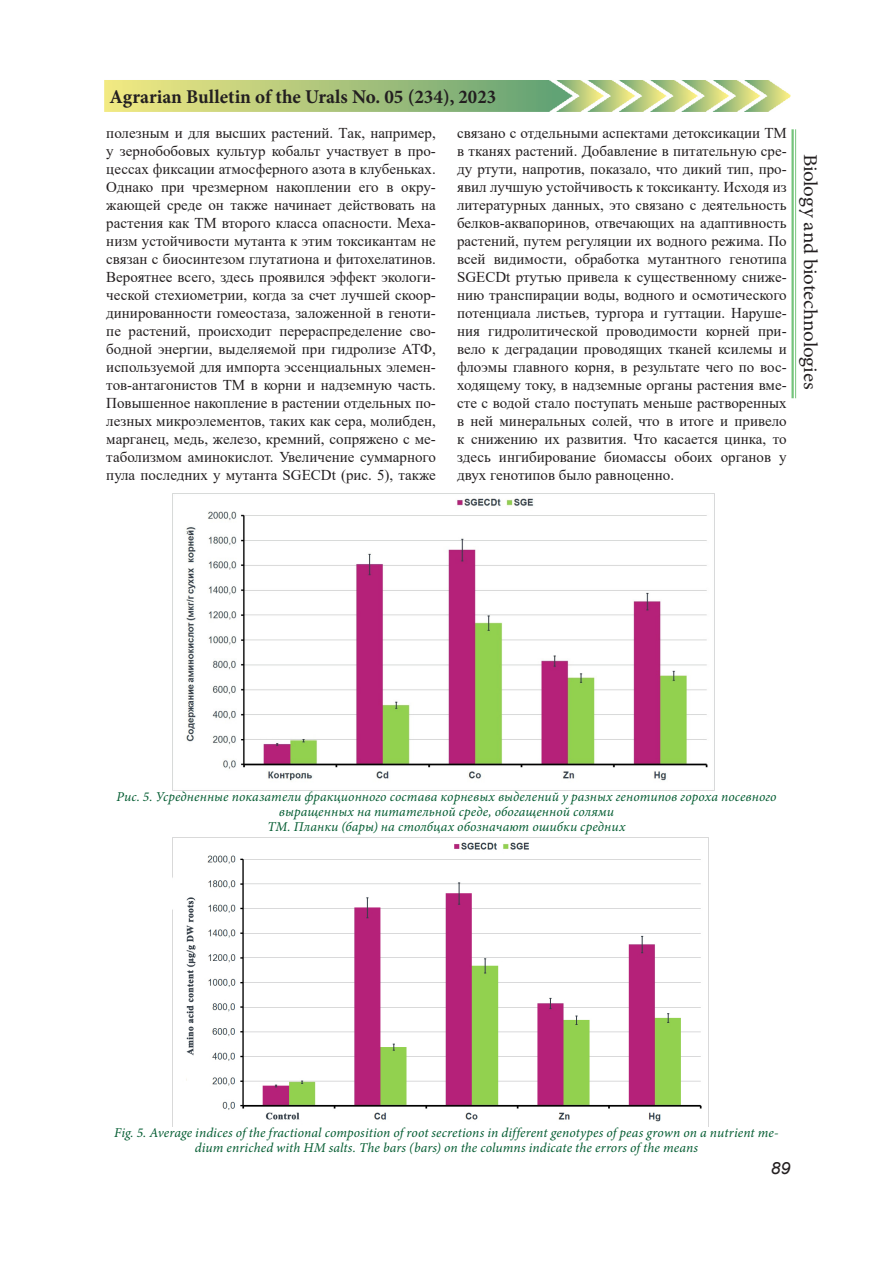
<style>
.page{position:relative;width:893px;height:1263px;background:#fff}
.page>*{position:absolute;margin:0;border:0;box-sizing:border-box;transform-origin:0 0}
.t1{font:700 19.5px "Minion Pro";color:#231f20}
.t2{font:19.5px "Minion Pro";letter-spacing:-.01em;color:#231f20;scale:1.08 1}
.t3{font:italic 16.8px "Arial";color:#231f20;scale:1.08 1}
.t4{font:15px/18px "Times New Roman";color:#231f20;text-align:justify}
.t5{font:italic 13.5px/15px "Minion Pro";letter-spacing:.01em;color:#025b30;text-align:center}
</style>
<div class="page">
<hr style="left:791px;top:129px;width:3px;height:269px;background:#40ae49">
<hr style="left:795px;top:129px;width:1px;height:269px;background:#40ae49">
<img style="left:104px;top:80px;width:686px;height:32px">
<img style="left:172px;top:493px;width:542px;height:298px">
<img style="left:172px;top:838px;width:530px;height:289px">
<h1 class="t1" style="left:110px;top:83px;width:388px">Agrarian Bulletin of the Urals No. 05 (234), 2023</h1>
<p class="t4" style="left:106px;top:123px;width:331px">полезным и для высших растений. Так, например, у зернобобовых культур кобальт участвует в про&shy;цессах фиксации атмосферного азота в клубеньках.<br>Однако при чрезмерном накоплении его в окру&shy;жающей среде он также начинает действовать на растения как ТМ второго класса опасности. Меха&shy;низм устойчивости мутанта к этим токсикантам не связан с биосинтезом глутатиона и фитохелатинов.<br>Вероятнее всего, здесь проявился эффект экологи&shy;ческой стехиометрии, когда за счет лучшей скоор&shy;динированности гомеостаза, заложенной в геноти&shy;пе растений, происходит перераспределение сво&shy;бодной энергии, выделяемой при гидролизе АТФ, используемой для импорта эссенциальных элемен&shy;тов-антагонистов ТМ в корни и надземную часть.<br>Повышенное накопление в растении отдельных по&shy;лезных микроэлементов, таких как сера, молибден, марганец, медь, железо, кремний, сопряжено с ме&shy;таболизмом аминокислот. Увеличение суммарного пула последних у мутанта SGECDt (рис. 5), также</p>
<p class="t4" style="left:457px;top:123px;width:331px">связано с отдельными аспектами детоксикации ТМ в тканях растений. Добавление в питательную сре&shy;ду ртути, напротив, показало, что дикий тип, про&shy;явил лучшую устойчивость к токсиканту. Исходя из литературных данных, это связано с деятельность белков-аквапоринов, отвечающих на адаптивность растений, путем регуляции их водного режима. По всей видимости, обработка мутантного генотипа SGECDt ртутью привела к существенному сниже&shy;нию транспирации воды, водного и осмотического потенциала листьев, тургора и гуттации. Наруше&shy;ния гидролитической проводимости корней при&shy;вело к деградации проводящих тканей ксилемы и флоэмы главного корня, в результате чего по вос&shy;ходящему току, в надземные органы растения вме&shy;сте с водой стало поступать меньше растворенных в ней минеральных солей, что в итоге и привело к снижению их развития. Что касается цинка, то здесь ингибирование биомассы обоих органов у двух генотипов было равноценно.</p>
<h1 class="t2" style="left:823px;top:154px;width:220px;rotate:90deg">Biology and biotechnologies</h1>
<p class="t5" style="left:116px;top:789px;width:662px">Рис. 5. Усредненные показатели фракционного состава корневых выделений у разных генотипов гороха посевного выращенных на питательной среде, обогащенной солями<br>ТМ. Планки (бары) на столбцах обозначают ошибки средних</p>
<p class="t5" style="left:114px;top:1125px;width:666px">Fig. 5. Average indices of the fractional composition of root secretions in different genotypes of peas grown on a nutrient me&shy;dium enriched with HM salts. The bars (bars) on the columns indicate the errors of the means</p>
<p class="t3" style="left:770px;top:1157px;width:20px">89</p>
</div>
